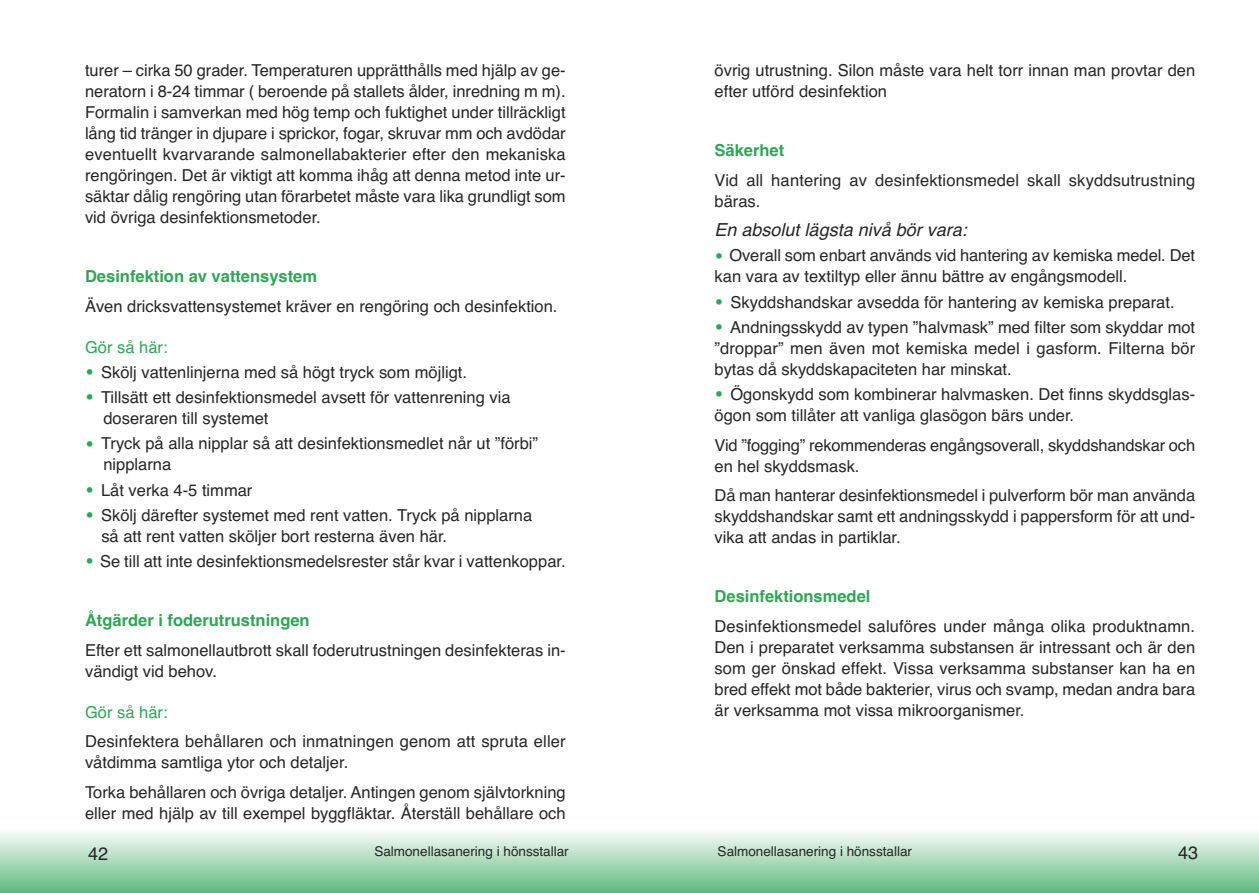
<style>
.page{position:relative;width:1259px;height:893px;background:#fff}
.page>*{position:absolute;margin:0;border:0;box-sizing:border-box;transform-origin:0 0}
.t1{font:italic 18px "Helvetica";color:#272627}
.t2{font:18px "Helvetica";color:#272627}
.t3{font:16.5px/21px "Helvetica";color:#272627}
.t4{font:700 16.5px "Helvetica";color:#32a457}
.t5{font:16.5px "Helvetica";color:#32a457}
.t6{font:13.5px "Helvetica";color:#272627}
.s1{font-size:25.5px;color:#32a457}
</style>
<div class="page">
<div style="left:0;top:829px;width:1259px;height:64px;background:linear-gradient(to bottom,#fbfdfb,#62b97f)"></div>
<p class="t3" style="left:85px;top:60px;width:482px;text-align:justify">turer – cirka 50 grader. Temperaturen upprätthålls med hjälp av ge&shy;neratorn i 8-24 timmar ( beroende på stallets ålder, inredning m m).<br>Formalin i samverkan med hög temp och fuktighet under tillräckligt lång tid tränger in djupare i sprickor, fogar, skruvar mm och avdödar eventuellt kvarvarande salmonellabakterier efter den mekaniska rengöringen. Det är viktigt att komma ihåg att denna metod inte ur&shy;säktar dålig rengöring utan förarbetet måste vara lika grundligt som vid övriga desinfektionsmetoder.</p>
<p class="t4" style="left:85px;top:267px;width:234px">Desinfektion av vattensystem</p>
<p class="t3" style="left:85px;top:295px;width:474px">Även dricksvattensystemet kräver en rengöring och desinfektion.</p>
<p class="t5" style="left:85px;top:337px;width:84px">Gör så här:</p>
<p class="t3" style="left:85px;top:362px;width:383px"><span class="s1">•</span> Skölj vattenlinjerna med så högt tryck som möjligt.</p>
<p class="t3" style="left:103px;top:387px;width:409px;text-indent:-18px"><span class="s1">•</span> Tillsätt ett desinfektionsmedel avsett för vattenrening via doseraren till systemet</p>
<p class="t3" style="left:103px;top:433px;width:436px;text-indent:-18px"><span class="s1">•</span> Tryck på alla nipplar så att desinfektionsmedlet når ut ”förbi” nipplarna</p>
<p class="t3" style="left:85px;top:479px;width:169px"><span class="s1">•</span> Låt verka 4-5 timmar</p>
<p class="t3" style="left:101px;top:505px;width:432px;text-indent:-16px"><span class="s1">•</span> Skölj därefter systemet med rent vatten. Tryck på nipplarna så att rent vatten sköljer bort resterna även här.</p>
<p class="t3" style="left:85px;top:551px;width:482px"><span class="s1">•</span> Se till att inte desinfektionsmedelsrester står kvar i vattenkoppar.</p>
<p class="t4" style="left:85px;top:611px;width:226px">Åtgärder i foderutrustningen</p>
<p class="t3" style="left:85px;top:640px;width:482px">Efter ett salmonellautbrott skall foderutrustningen desinfekteras in&shy;vändigt vid behov.</p>
<p class="t5" style="left:85px;top:702px;width:84px">Gör så här:</p>
<p class="t3" style="left:85px;top:731px;width:482px">Desinfektera behållaren och inmatningen genom att spruta eller våtdimma samtliga ytor och detaljer.</p>
<p class="t3" style="left:85px;top:782px;width:482px">Torka behållaren och övriga detaljer. Antingen genom självtorkning eller med hjälp av till exempel byggfläktar. Återställ behållare och</p>
<p class="t3" style="left:714px;top:60px;width:482px">övrig utrustning. Silon måste vara helt torr innan man provtar den efter utförd desinfektion</p>
<p class="t4" style="left:714px;top:141px;width:71px">Säkerhet</p>
<p class="t3" style="left:714px;top:169px;width:482px">Vid all hantering av desinfektionsmedel skall skyddsutrustning bäras.</p>
<p class="t1" style="left:714px;top:219px;width:254px">En absolut lägsta nivå bör vara:</p>
<p class="t3" style="left:714px;top:245px;width:482px"><span class="s1">•</span> Overall som enbart används vid hantering av kemiska medel. Det kan vara av textiltyp eller ännu bättre av engångsmodell.</p>
<p class="t3" style="left:714px;top:291px;width:461px"><span class="s1">•</span> Skyddshandskar avsedda för hantering av kemiska preparat.</p>
<p class="t3" style="left:714px;top:317px;width:482px;text-align:justify"><span class="s1">•</span> Andningsskydd av typen ”halvmask” med filter som skyddar mot ”droppar” men även mot kemiska medel i gasform. Filterna bör bytas då skyddskapaciteten har minskat.</p>
<p class="t3" style="left:714px;top:384px;width:482px"><span class="s1">•</span> Ögonskydd som kombinerar halvmasken. Det finns skyddsglas&shy;ögon som tillåter att vanliga glasögon bärs under.</p>
<p class="t3" style="left:714px;top:434px;width:482px">Vid ”fogging” rekommenderas engångsoverall, skyddshandskar och en hel skyddsmask.</p>
<p class="t3" style="left:714px;top:485px;width:482px;text-align:justify">Då man hanterar desinfektionsmedel i pulverform bör man använda skyddshandskar samt ett andningsskydd i pappersform för att und&shy;vika att andas in partiklar.</p>
<p class="t4" style="left:714px;top:587px;width:157px">Desinfektionsmedel</p>
<p class="t3" style="left:714px;top:616px;width:482px;text-align:justify">Desinfektionsmedel saluföres under många olika produktnamn.<br>Den i preparatet verksamma substansen är intressant och är den som ger önskad effekt. Vissa verksamma substanser kan ha en bred effekt mot både bakterier, virus och svamp, medan andra bara är verksamma mot vissa mikroorganismer.</p>
<p class="t2" style="left:88px;top:843px;width:22px">42</p>
<p class="t6" style="left:374px;top:843px;width:196px">Salmonellasanering i hönsstallar</p>
<p class="t6" style="left:717px;top:843px;width:196px">Salmonellasanering i hönsstallar</p>
<p class="t2" style="left:1178px;top:842px;width:22px">43</p>
</div>
